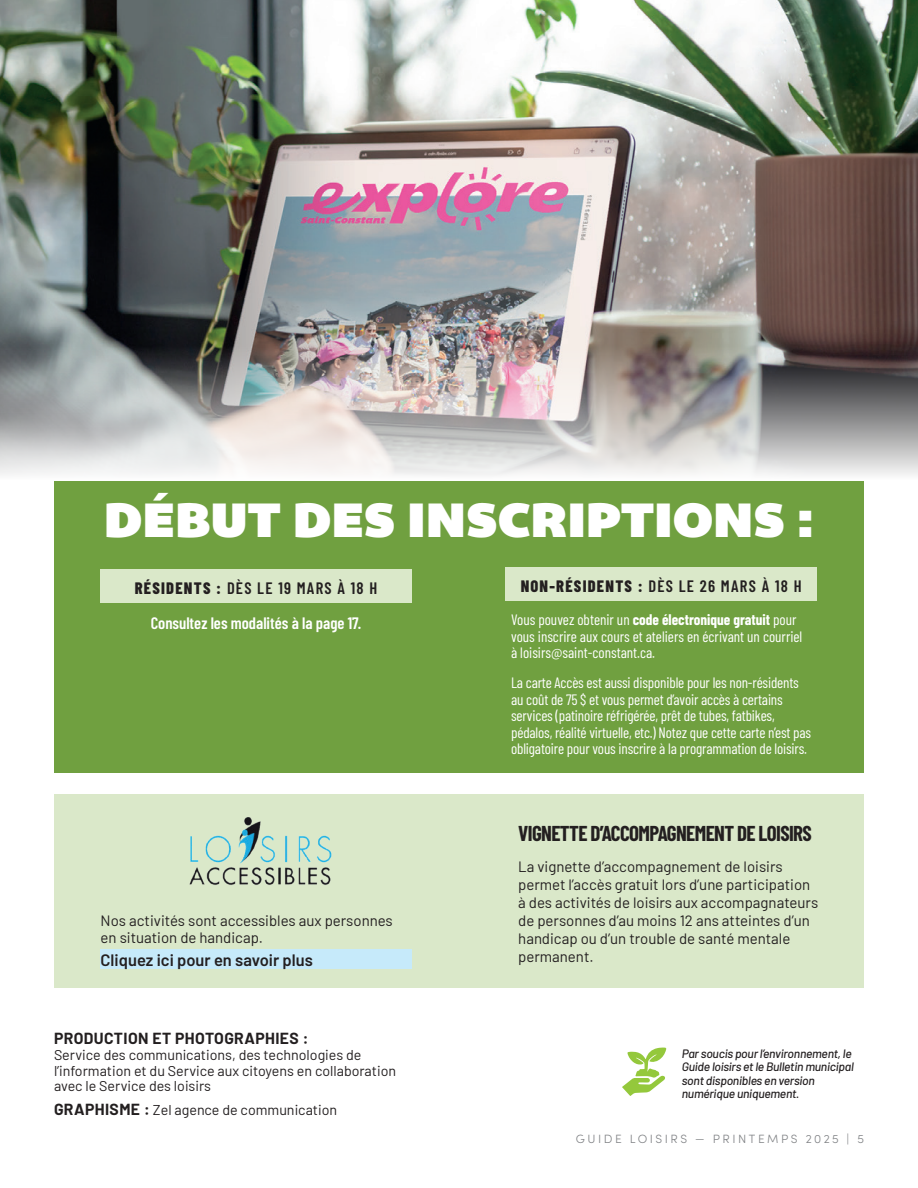
<style>
.page{position:relative;width:918px;height:1188px;background:#fff}
.page>*{position:absolute;margin:0;border:0;box-sizing:border-box;transform-origin:0 0}
.t1{font:49.5px "Bemio";color:#fff}
.t2{font:700 21px "Barlow Condensed";letter-spacing:-.03em;color:#231f20}
.t3{font:600 16.5px/35px "Barlow Condensed";color:#fff;text-align:center}
.t4{font:600 16.5px "Barlow Condensed";letter-spacing:.075em;color:#231f20}
.t5{font:600 16.5px "Barlow";color:#231f20}
.t6{font:700 15.6px "Barlow";letter-spacing:.025em;color:#231f20}
.t7{font:15px/16.5px "Barlow Condensed";letter-spacing:-.01em;color:#fff}
.t8{font:15px/18px "Barlow";color:#231f20}
.t9{font:14.25px/15.8px "Barlow";color:#231f20}
.t10{font:italic 500 12.15px/13.4px "Barlow";letter-spacing:-.02em;color:#231f20}
.t11{font:300 12px "Sofia Pro";letter-spacing:.21em;color:#808285}
.s1{font-weight:800;color:#231f20}
.s2{color:#231f20}
.s3{font-weight:800}
.s4{font-weight:700}
.s5{font-weight:700;font-size:15.6px}
.s6{font-size:12px}
</style>
<div class="page">
<div style="left:54px;top:481px;width:810px;height:292px;background:#70a040"></div>
<img style="left:0;top:0;width:918px;height:345px">
<img style="left:0;top:345px;width:918px;height:130px">
<div style="left:54px;top:795px;width:810px;height:193px;background:#dae8c9"></div>
<div style="left:101px;top:569px;width:311px;height:34px;background:#dae8c9"></div>
<div style="left:506px;top:567px;width:311px;height:34px;background:#dae8c9"></div>
<svg style="left:622px;top:1047px;width:45px;height:49px"></svg>
<img style="left:189px;top:817px;width:143px;height:68px">
<div style="left:101px;top:949px;width:311px;height:20px;background:#c6eafa"></div>
<h1 class="t1" style="left:104px;top:480px;width:712px">DÉBUT DES INSCRIPTIONS :</h1>
<p class="t3" style="left:135px;top:570px;width:244px"><span class="s1">RÉSIDENTS :</span> <span class="s2">DÈS LE 19 MARS À 18 H<br></span>Consultez les modalités à la page 17.</p>
<p class="t4" style="left:521px;top:574px;width:282px"><span class="s3">NON-RÉSIDENTS :</span> DÈS LE 26 MARS À 18 H</p>
<p class="t7" style="left:511px;top:611px;width:293px">Vous pouvez obtenir un <span class="s4">code électronique gratuit</span> pour vous inscrire aux cours et ateliers en écrivant un courriel à loisirs@saint-constant.ca.</p>
<p class="t7" style="left:511px;top:674px;width:302px">La carte Accès est aussi disponible pour les non-résidents au coût de 75 $ et vous permet d’avoir accès à certains services (patinoire réfrigérée, prêt de tubes, fatbikes, pédalos, réalité virtuelle, etc.) Notez que cette carte n’est pas obligatoire pour vous inscrire à la programmation de loisirs.</p>
<p class="t8" style="left:101px;top:911px;width:294px;line-height:16.5px">Nos activités sont accessibles aux personnes en situation de handicap.</p>
<p class="t5" style="left:101px;top:948px;width:214px">Cliquez ici pour en savoir plus</p>
<p class="t6" style="left:54px;top:1027px;width:256px">PRODUCTION ET PHOTOGRAPHIES :</p>
<p class="t9" style="left:54px;top:1046px;width:344px">Service des communications, des technologies de l’information et du Service aux citoyens en collaboration avec le Service des loisirs</p>
<p class="t9" style="left:54px;top:1101px;width:285px"><span class="s5">GRAPHISME :</span> Zel agence de communication</p>
<h2 class="t2" style="left:518px;top:818px;width:295px">VIGNETTE D’ACCOMPAGNEMENT DE LOISIRS</h2>
<p class="t8" style="left:518px;top:857px;width:301px">La vignette d’accompagnement de loisirs permet l’accès gratuit lors d’une participation à des activités de loisirs aux accompagnateurs de personnes d’au moins 12 ans atteintes d’un handicap ou d’un trouble de santé mentale permanent.</p>
<p class="t10" style="left:682px;top:1046px;width:174px">Par soucis pour l’environnement, le<br>Guide l<span class="s6">oisirs</span> et le Bulletin municipal sont disponibles en version numérique uniquement.</p>
<p class="t11" style="left:576px;top:1130px;width:290px">GUIDE LOISIRS — PRINTEMPS 2025 | 5</p>
</div>
